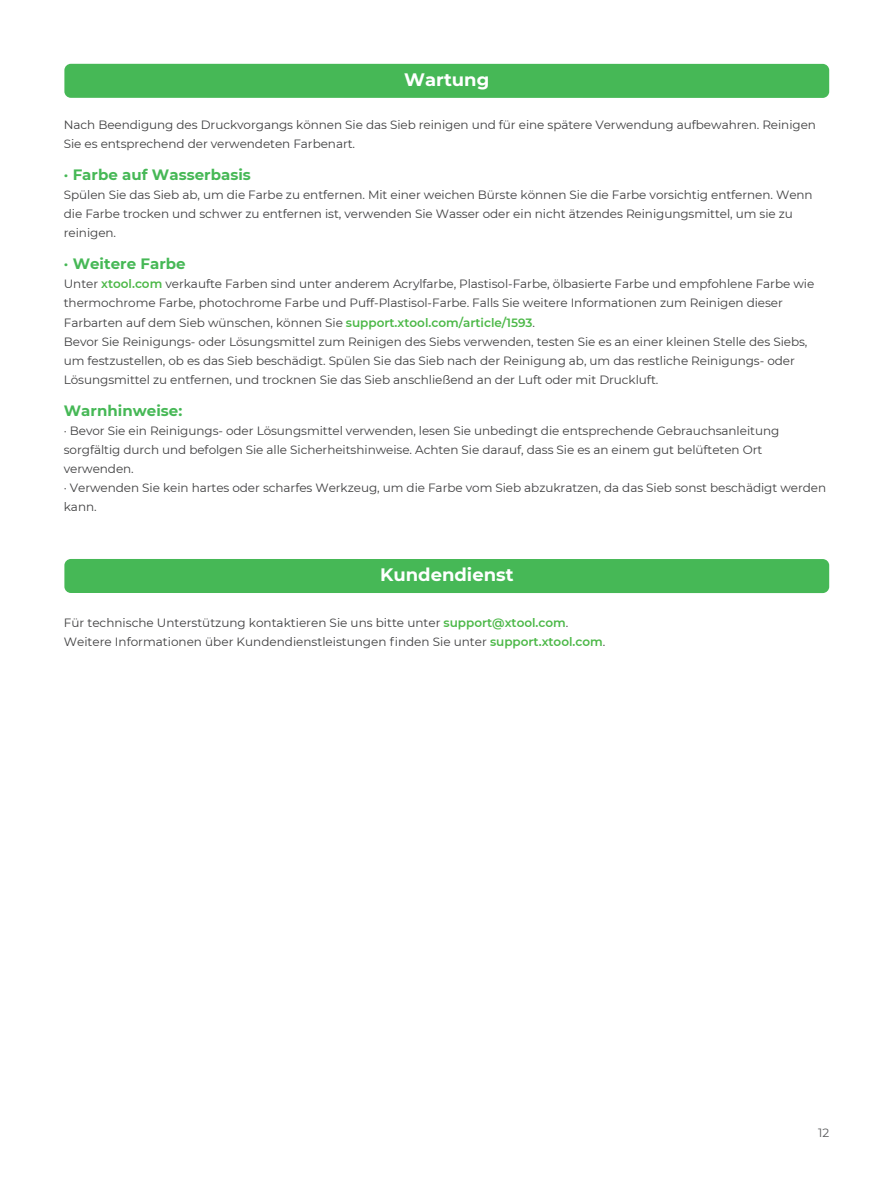
<style>
.page{position:relative;width:893px;height:1191px;background:#fff}
.page>*{position:absolute;margin:0;border:0;box-sizing:border-box;transform-origin:0 0}
.t1{font:700 18px "Montserrat";color:#fff}
.t2{font:700 15px "Montserrat";color:#46b856}
.t3{font:12px/19.2px "Montserrat";letter-spacing:-.005em;color:#3f3f40}
.t4{font:12px/19.5px "Montserrat";color:#3e3e3f}
.t5{font:12px "Montserrat";color:#58595b}
.s1{font-weight:600;color:#4cb848}
</style>
<div class="page">
<div style="left:64px;top:64px;width:765px;height:34px;background:#46b856;border-radius:6px"></div>
<div style="left:64px;top:559px;width:765px;height:34px;background:#46b856;border-radius:6px"></div>
<h1 class="t1" style="left:404px;top:67px;width:87px">Wartung</h1>
<p class="t3" style="left:64px;top:115px;width:754px">Nach Beendigung des Druckvorgangs können Sie das Sieb reinigen und für eine spätere Verwendung aufbewahren. Reinigen<br>Sie es entsprechend der verwendeten Farbenart.</p>
<p class="t2" style="left:64px;top:163px;width:189px">· Farbe auf Wasserbasis</p>
<p class="t3" style="left:64px;top:184px;width:750px">Spülen Sie das Sieb ab, um die Farbe zu entfernen. Mit einer weichen Bürste können Sie die Farbe vorsichtig entfernen. Wenn die Farbe trocken und schwer zu entfernen ist, verwenden Sie Wasser oder ein nicht ätzendes Reinigungsmittel, um sie zu reinigen.</p>
<p class="t2" style="left:64px;top:252px;width:123px">· Weitere Farbe</p>
<p class="t3" style="left:64px;top:274px;width:752px">Unter <span class="s1">xtool.com</span> verkaufte Farben sind unter anderem Acrylfarbe, Plastisol-Farbe, ölbasierte Farbe und empfohlene Farbe wie thermochrome Farbe, photochrome Farbe und Puff-Plastisol-Farbe. Falls Sie weitere Informationen zum Reinigen dieser Farbarten auf dem Sieb wünschen, können Sie <span class="s1">support.xtool.com/article/1593</span>.<br>Bevor Sie Reinigungs- oder Lösungsmittel zum Reinigen des Siebs verwenden, testen Sie es an einer kleinen Stelle des Siebs, um festzustellen, ob es das Sieb beschädigt. Spülen Sie das Sieb nach der Reinigung ab, um das restliche Reinigungs- oder Lösungsmittel zu entfernen, und trocknen Sie das Sieb anschließend an der Luft oder mit Druckluft.</p>
<p class="t2" style="left:64px;top:399px;width:120px">Warnhinweise:</p>
<p class="t3" style="left:64px;top:420px;width:764px">· Bevor Sie ein Reinigungs- oder Lösungsmittel verwenden, lesen Sie unbedingt die entsprechende Gebrauchsanleitung sorgfältig durch und befolgen Sie alle Sicherheitshinweise. Achten Sie darauf, dass Sie es an einem gut belüfteten Ort verwenden.<br>· Verwenden Sie kein hartes oder scharfes Werkzeug, um die Farbe vom Sieb abzukratzen, da das Sieb sonst beschädigt werden kann.</p>
<h1 class="t1" style="left:380px;top:562px;width:135px">Kundendienst</h1>
<p class="t4" style="left:64px;top:612px;width:543px">Für technische Unterstützung kontaktieren Sie uns bitte unter <span class="s1">support@xtool.com</span>.<br>Weitere Informationen über Kundendienstleistungen finden Sie unter <span class="s1">support.xtool.com</span>.</p>
<p class="t5" style="left:818px;top:1124px;width:13px">12</p>
</div>
